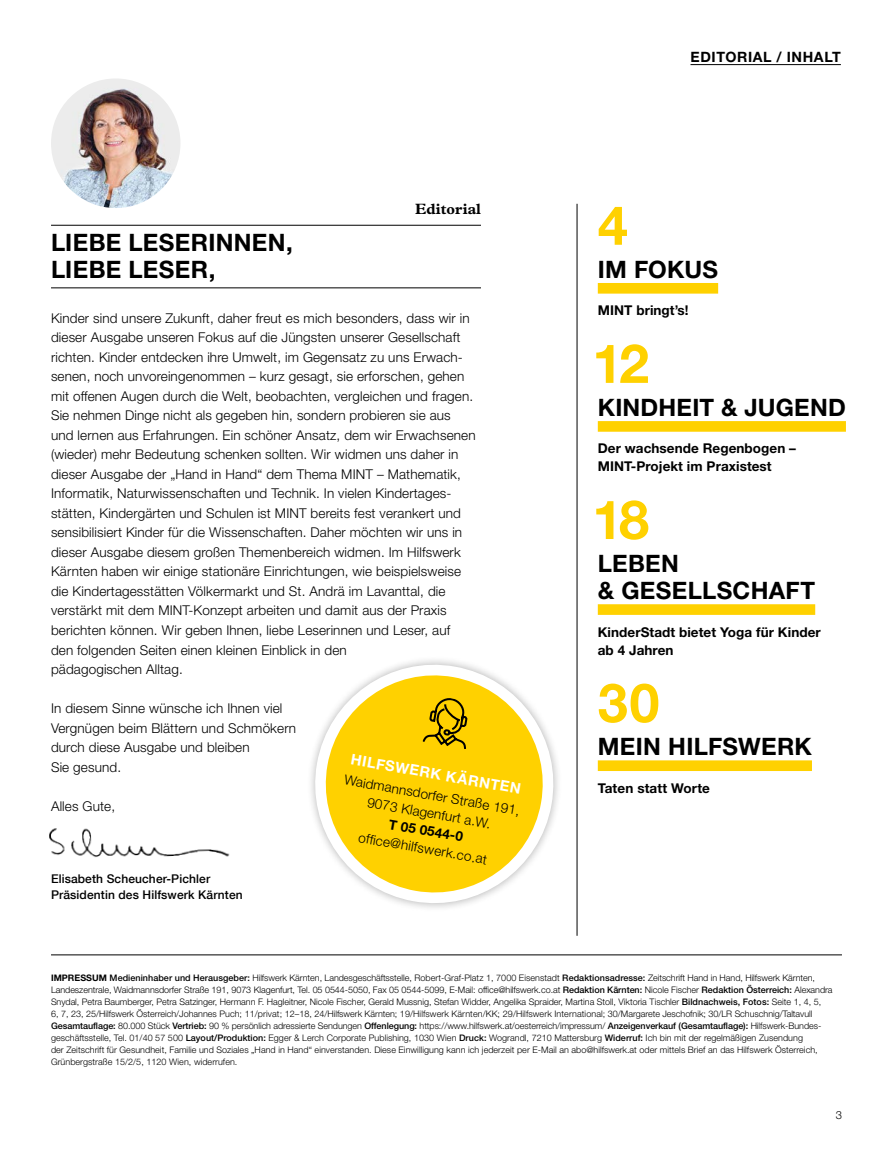
<style>
.page{position:relative;width:893px;height:1149px;background:#fff}
.page>*{position:absolute;margin:0;border:0;box-sizing:border-box;transform-origin:0 0}
.t1{font:700 54px "Helvetica Neue LT Std";color:#ffd100}
.t2{font:700 24px/27px "Helvetica Neue LT Std";letter-spacing:.01em;color:#000}
.t3{font:700 15px "Plantin Std";letter-spacing:.005em;color:#000}
.t4{font:700 14.7px "Helvetica Neue LT Std";color:#fff}
.t5{font:700 14.25px "Helvetica Neue LT Std";letter-spacing:.045em;color:#000}
.t6{font:300 13.5px/19.5px "Helvetica Neue LT Std";letter-spacing:.01em;color:#000}
.t7{font:700 13.5px/18px "Helvetica Neue LT Std";letter-spacing:.005em;color:#000}
.t8{font:500 12px/16.5px "Helvetica Neue LT Com";letter-spacing:.01em;color:#000}
.t9{font:300 11.25px "Helvetica Neue LT Std";color:#000}
.t10{font:300 9px/12px "Helvetica Neue LT Std";color:#000}
.s1{font-weight:700}
.s2{font-weight:500}
</style>
<div class="page">
<img style="left:49px;top:828px;width:181px;height:30px">
<hr style="left:690px;top:64px;width:151px;height:1px;background:#000">
<hr style="left:51px;top:225px;width:430px;height:1px;background:#000">
<hr style="left:51px;top:287px;width:430px;height:1px;background:#000">
<img style="left:51px;top:78px;width:129px;height:130px;border-radius:65px">
<svg style="left:311px;top:660px;width:247px;height:248px"></svg>
<svg style="left:422px;top:695px;width:47px;height:54px;background:#c7a300"></svg>
<div style="left:598px;top:283px;width:120px;height:10px;background:#ffd100"></div>
<div style="left:598px;top:421px;width:248px;height:10px;background:#ffd100"></div>
<div style="left:598px;top:604px;width:217px;height:10px;background:#ffd100"></div>
<div style="left:598px;top:760px;width:214px;height:10px;background:#ffd100"></div>
<hr style="left:51px;top:954px;width:791px;height:1px;background:#000">
<hr style="left:577px;top:204px;width:1px;height:731px;background:#000">
<h3 class="t5" style="left:690px;top:48px;width:152px">EDITORIAL / INHALT</h3>
<h3 class="t3" style="left:415px;top:200px;width:67px">Editorial</h3>
<h1 class="t1" style="left:598px;top:192px;width:32px">4</h1>
<h2 class="t2" style="left:598px;top:255px;width:122px">IM FOKUS</h2>
<h3 class="t7" style="left:598px;top:301px;width:92px">MINT bringt’s!</h3>
<h1 class="t1" style="left:592px;top:330px;width:58px">12</h1>
<h2 class="t2" style="left:598px;top:393px;width:250px">KINDHEIT &amp; JUGEND</h2>
<h3 class="t7" style="left:598px;top:439px;width:200px">Der wachsende Regenbogen –<br>MINT-Projekt im Praxistest</h3>
<h1 class="t1" style="left:592px;top:486px;width:58px">18</h1>
<h2 class="t2" style="left:598px;top:549px;width:219px">LEBEN<br>&amp; GESELLSCHAFT</h2>
<h3 class="t7" style="left:598px;top:622px;width:224px">KinderStadt bietet Yoga für Kinder ab 4 Jahren</h3>
<h1 class="t1" style="left:598px;top:669px;width:63px">30</h1>
<h2 class="t2" style="left:598px;top:732px;width:216px">MEIN HILFSWERK</h2>
<h3 class="t7" style="left:598px;top:778px;width:114px">Taten statt Worte</h3>
<h2 class="t2" style="left:51px;top:228px;width:243px">LIEBE LESERINNEN,<br>LIEBE LESER,</h2>
<p class="t6" style="left:51px;top:308px;width:426px">Kinder sind unsere Zukunft, daher freut es mich besonders, dass wir in dieser Ausgabe unseren Fokus auf die Jüngsten unserer Gesellschaft richten. Kinder entdecken ihre Umwelt, im Gegensatz zu uns Erwach&shy;senen, noch unvoreingenommen – kurz gesagt, sie erforschen, gehen mit offenen Augen durch die Welt, beobachten, vergleichen und fragen.<br>Sie nehmen Dinge nicht als gegeben hin, sondern probieren sie aus und lernen aus Erfahrungen. Ein schöner Ansatz, dem wir Erwachsenen (wieder) mehr Bedeutung schenken sollten. Wir widmen uns daher in dieser Ausgabe der „Hand in Hand“ dem Thema MINT – Mathematik, Informatik, Naturwissenschaften und Technik. In vielen Kindertages&shy;stätten, Kindergärten und Schulen ist MINT bereits fest verankert und sensibilisiert Kinder für die Wissenschaften. Daher möchten wir uns in dieser Ausgabe diesem großen Themenbereich widmen. Im Hilfswerk Kärnten haben wir einige stationäre Einrichtungen, wie beispielsweise die Kindertagesstätten Völkermarkt und St. Andrä im Lavanttal, die verstärkt mit dem MINT-Konzept arbeiten und damit aus der Praxis berichten können. Wir geben Ihnen, liebe Leserinnen und Leser, auf den folgenden Seiten einen kleinen Einblick in den<br>pädagogischen Alltag.</p>
<h3 class="t6" style="left:51px;top:698px;width:247px">In diesem Sinne wünsche ich Ihnen viel<br>Vergnügen beim Blättern und Schmökern durch diese Ausgabe und bleiben<br>Sie gesund.</h3>
<h3 class="t6" style="left:51px;top:795px;width:66px">Alles Gute,</h3>
<h3 class="t4" style="left:353px;top:749px;width:174px;rotate:10deg">HILFSWERK KÄRNTEN</h3>
<h3 class="t6" style="left:346px;top:770px;width:179px;line-height:18px;text-align:center;rotate:10deg">Waidmannsdorfer Straße 191,<br>9073 Klagenfurt a.W.</h3>
<h3 class="t7" style="left:391px;top:814px;width:77px;rotate:10deg">T 05 0544-0</h3>
<h3 class="t6" style="left:360px;top:826px;width:132px;rotate:10deg">offi ce@hilfswerk.co.at</h3>
<h3 class="t8" style="left:51px;top:869px;width:193px">Elisabeth Scheucher-Pichler<br>Präsidentin des Hilfswerk Kärnten</h3>
<p class="t10" style="left:51px;top:971px;width:783px"><span class="s1">IMPRESSUM</span> <span class="s2">Medieninhaber und Herausgeber:</span> Hilfswerk Kärnten, Landesgeschäftsstelle, Robert-Graf-Platz 1, 7000 Eisenstadt <span class="s2">Redaktionsadresse:</span> Zeitschrift Hand in Hand, Hilfswerk Kärnten, Landeszentrale, Waidmannsdorfer Straße 191, 9073 Klagenfurt, Tel. 05 0544-5050, Fax 05 0544-5099, E-Mail: office@hilfswerk.co.at <span class="s2">Redaktion Kärnten:</span> Nicole Fischer <span class="s2">Redaktion Österreich:</span> Alexandra Snydal, Petra Baumberger, Petra Satzinger, Hermann F. Hagleitner, Nicole Fischer, Gerald Mussnig, Stefan Widder, Angelika Spraider, Martina Stoll, Viktoria Tischler <span class="s2">Bildnachweis, Fotos:</span> Seite 1, 4, 5,<br>6, 7, 23, 25/Hilfswerk Österreich/Johannes Puch; 11/privat; 12–18, 24/Hilfswerk Kärnten; 19/Hilfswerk Kärnten/KK; 29/Hilfswerk International; 30/Margarete Jeschofnik; 30/LR Schuschnig/Taltavull <span class="s2">Gesamtauflage:</span> 80.000 Stück <span class="s2">Vertrieb:</span> 90 % persönlich adressierte Sendungen <span class="s2">Offenlegung:</span> https://www.hilfswerk.at/oesterreich/impressum/ <span class="s2">Anzeigenverkauf (Gesamtauflage):</span> Hilfswerk-Bundes&shy;geschäftsstelle, Tel. 01/40 57 500 <span class="s2">Layout/Produktion:</span> Egger &amp; Lerch Corporate Publishing, 1030 Wien <span class="s2">Druck:</span> Wograndl, 7210 Mattersburg <span class="s2">Widerruf:</span> Ich bin mit der regelmäßigen Zusendung<br>der Zeitschrift für Gesundheit, Familie und Soziales „Hand in Hand“ einverstanden. Diese Einwilligung kann ich jederzeit per E-Mail an abo@hilfswerk.at oder mittels Brief an das Hilfswerk Österreich, Grünbergstraße 15/2/5, 1120 Wien, widerrufen.</p>
<p class="t9" style="left:836px;top:1107px;width:8px">3</p>
</div>
